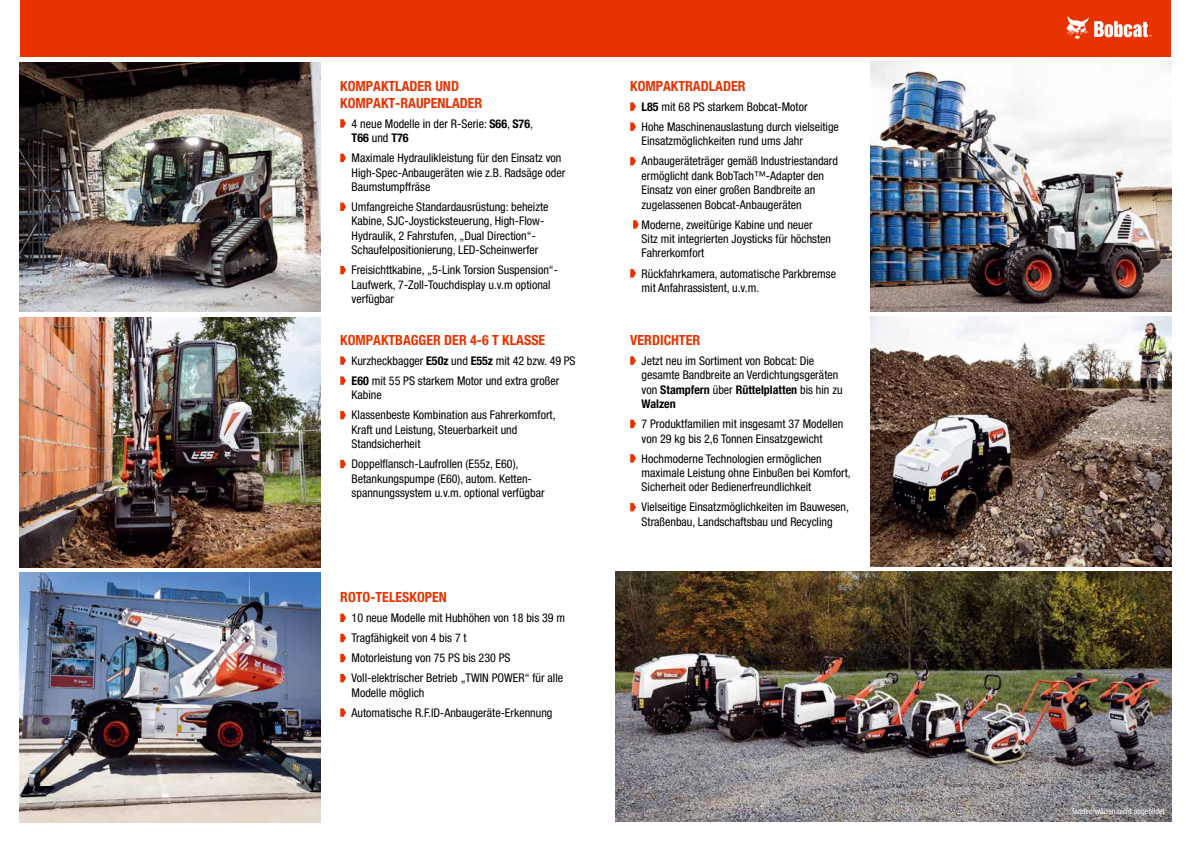
<style>
.page{position:relative;width:1191px;height:842px;background:#fff}
.page>*{position:absolute;margin:0;border:0;box-sizing:border-box;transform-origin:0 0}
.t1{font:700 condensed 14px/16.8px "Helvetica Neue LT Pro";color:#e83300}
.t2{font:condensed 12px/14.4px "Helvetica Neue LT Pro";color:#000}
.t3{font:condensed 8px "Helvetica Neue LT Pro";color:#fff}
.s1{font-weight:700}
</style>
<div class="page">
<div style="left:20px;top:0;width:575px;height:57px;background:#e83300"></div>
<img style="left:20px;top:317px;width:300px;height:250px">
<img style="left:20px;top:573px;width:300px;height:249px">
<img style="left:20px;top:62px;width:300px;height:250px">
<svg style="left:340px;top:356px;width:6px;height:9px"></svg>
<svg style="left:340px;top:376px;width:6px;height:9px"></svg>
<svg style="left:340px;top:411px;width:6px;height:8px"></svg>
<svg style="left:340px;top:460px;width:6px;height:8px"></svg>
<svg style="left:340px;top:614px;width:6px;height:8px"></svg>
<svg style="left:340px;top:634px;width:6px;height:8px"></svg>
<svg style="left:340px;top:654px;width:6px;height:8px"></svg>
<svg style="left:340px;top:674px;width:6px;height:8px"></svg>
<svg style="left:340px;top:708px;width:6px;height:9px"></svg>
<svg style="left:340px;top:119px;width:6px;height:9px"></svg>
<svg style="left:340px;top:154px;width:6px;height:8px"></svg>
<svg style="left:340px;top:203px;width:6px;height:8px"></svg>
<svg style="left:340px;top:266px;width:6px;height:8px"></svg>
<svg style="left:91px;top:821px;width:6px;height:2px"></svg>
<img style="left:615px;top:572px;width:556px;height:249px">
<div style="left:595px;top:0;width:576px;height:57px;background:#e83300"></div>
<svg style="left:1066px;top:15px;width:85px;height:24px"></svg>
<img style="left:870px;top:62px;width:301px;height:249px">
<img style="left:870px;top:317px;width:301px;height:249px">
<svg style="left:630px;top:102px;width:6px;height:9px"></svg>
<svg style="left:630px;top:122px;width:6px;height:9px"></svg>
<svg style="left:630px;top:157px;width:6px;height:8px"></svg>
<svg style="left:633px;top:220px;width:6px;height:9px"></svg>
<svg style="left:630px;top:269px;width:6px;height:9px"></svg>
<svg style="left:630px;top:356px;width:6px;height:9px"></svg>
<svg style="left:630px;top:420px;width:6px;height:8px"></svg>
<svg style="left:630px;top:454px;width:6px;height:9px"></svg>
<svg style="left:630px;top:503px;width:6px;height:8px"></svg>
<p class="t1" style="left:340px;top:77px;width:144px">KOMPAKTLADER UND<br>KOMPAKT-RAUPENLADER</p>
<p class="t2" style="left:351px;top:116px;width:183px">4 neue Modelle in der R-Serie: <span class="s1">S66</span>, <span class="s1">S76</span>,<br><span class="s1">T66</span> und <span class="s1">T76</span></p>
<p class="t2" style="left:351px;top:151px;width:215px">Maximale Hydraulikleistung für den Einsatz von<br>High-Spec-Anbaugeräten wie z.B. Radsäge oder<br>Baumstumpffräse</p>
<p class="t2" style="left:351px;top:199px;width:198px">Umfangreiche Standardausrüstung: beheizte Kabine, SJC-Joysticksteuerung, High-Flow-Hydraulik, 2 Fahrstufen, „Dual Direction“- Schaufelpositionierung, LED-Scheinwerfer</p>
<p class="t2" style="left:351px;top:263px;width:208px">Freisichttkabine, „5-Link Torsion Suspension“-<br>Laufwerk, 7-Zoll-Touchdisplay u.v.m optional verfügbar</p>
<p class="t1" style="left:340px;top:331px;width:206px">KOMPAKTBAGGER DER 4-6 T KLASSE</p>
<p class="t2" style="left:351px;top:350px;width:225px;line-height:20.1px">Kurzheckbagger <span class="s1">E50z</span> und <span class="s1">E55z</span> mit 42 bzw. 49 PS<br><span class="s1">E60</span> mit 55 PS starkem Motor und extra großer</p>
<p class="t2" style="left:351px;top:385px;width:205px;line-height:20.1px">Kabine<br>Klassenbeste Kombination aus Fahrerkomfort,</p>
<p class="t2" style="left:351px;top:422px;width:167px">Kraft und Leistung, Steuerbarkeit und<br>Standsicherheit</p>
<p class="t2" style="left:351px;top:457px;width:194px">Doppelflansch-Laufrollen (E55z, E60),<br>Betankungspumpe (E60), autom. Ketten&shy;spannungssystem u.v.m. optional verfügbar</p>
<p class="t1" style="left:340px;top:589px;width:108px">ROTO-TELESKOPEN</p>
<p class="t2" style="left:351px;top:608px;width:215px;line-height:20.1px">10 neue Modelle mit Hubhöhen von 18 bis 39 m Tragfähigkeit von 4 bis 7 t<br>Motorleistung von 75 PS bis 230 PS Voll-elektrischer Betrieb „TWIN POWER“ für alle</p>
<p class="t2" style="left:351px;top:682px;width:202px;line-height:20.1px">Modelle möglich<br>Automatische R.F.ID-Anbaugeräte-Erkennung</p>
<p class="t1" style="left:630px;top:77px;width:117px">KOMPAKTRADLADER</p>
<p class="t2" style="left:641px;top:96px;width:199px;line-height:20.1px"><span class="s1">L85</span> mit 68 PS starkem Bobcat-Motor<br>Hohe Maschinenauslastung durch vielseitige</p>
<p class="t2" style="left:641px;top:131px;width:198px;line-height:20.1px">Einsatzmöglichkeiten rund ums Jahr<br>Anbaugeräteträger gemäß Industriestandard</p>
<p class="t2" style="left:641px;top:168px;width:184px">ermöglicht dank BobTach™-Adapter den<br>Einsatz von einer großen Bandbreite an zugelassenen Bobcat-Anbaugeräten</p>
<p class="t2" style="left:641px;top:217px;width:191px">Moderne, zweitürige Kabine und neuer<br>Sitz mit integrierten Joysticks für höchsten<br>Fahrerkomfort</p>
<p class="t2" style="left:641px;top:266px;width:196px">Rückfahrkamera, automatische Parkbremse mit Anfahrassistent, u.v.m.</p>
<p class="t1" style="left:630px;top:331px;width:71px">VERDICHTER</p>
<p class="t2" style="left:641px;top:353px;width:202px">Jetzt neu im Sortiment von Bobcat: Die gesamte Bandbreite an Verdichtungsgeräten von <span class="s1">Stampfern</span> über <span class="s1">Rüttelplatten</span> bis hin zu <span class="s1">Walzen</span></p>
<p class="t2" style="left:641px;top:417px;width:203px">7 Produktfamilien mit insgesamt 37 Modellen von 29 kg bis 2,6 Tonnen Einsatzgewicht</p>
<p class="t2" style="left:641px;top:451px;width:211px">Hochmoderne Technologien ermöglichen maximale Leistung ohne Einbußen bei Komfort,<br>Sicherheit oder Bedienerfreundlichkeit</p>
<p class="t2" style="left:641px;top:500px;width:209px">Vielseitige Einsatzmöglichkeiten im Bauwesen,<br>Straßenbau, Landschaftsbau und Recycling</p>
<p class="t3" style="left:1071px;top:806px;width:95px">Tandemwalzen nicht abgebildet</p>
</div>
